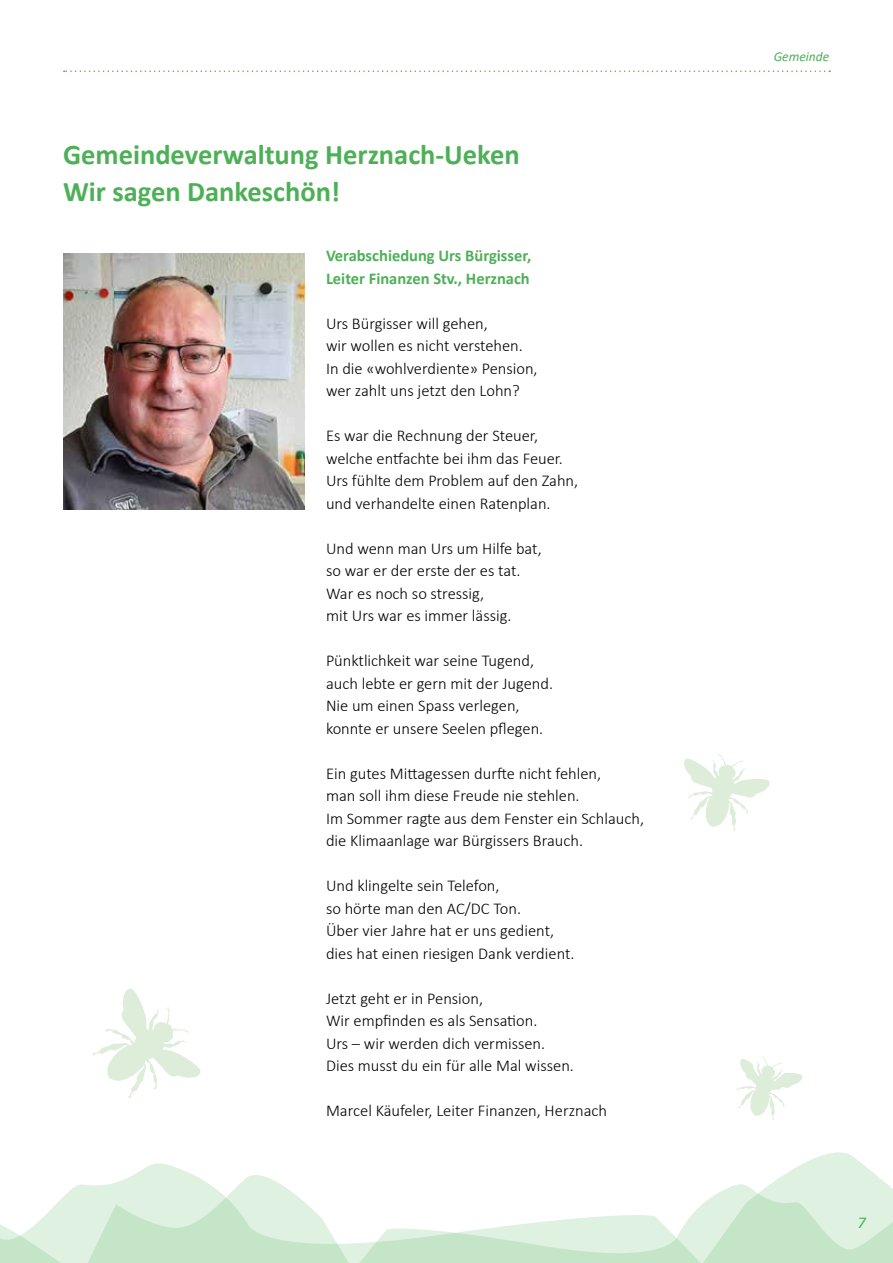
<style>
.page{position:relative;width:893px;height:1263px;background:#fff}
.page>*{position:absolute;margin:0;border:0;box-sizing:border-box;transform-origin:0 0}
.t1{font:700 28.5px/37.5px "Calibri";color:#4db057}
.t2{font:300 16.5px/22.5px "Calibri";color:#000}
.t3{font:700 16.5px/22.5px "Calibri";color:#4db057}
.t4{font:italic 16.5px "Calibri";color:#4db057}
.t5{font:italic 13.5px "Calibri";color:#4db057}
</style>
<div class="page">
<svg style="left:64px;top:70px;width:766px;height:2px"></svg>
<svg style="left:93px;top:988px;width:108px;height:110px"></svg>
<svg style="left:684px;top:754px;width:86px;height:77px"></svg>
<svg style="left:737px;top:1056px;width:66px;height:64px"></svg>
<svg style="left:137px;top:1152px;width:736px;height:21px"></svg>
<svg style="left:0;top:1195px;width:66px;height:68px"></svg>
<svg style="left:66px;top:1173px;width:827px;height:90px"></svg>
<img style="left:64px;top:254px;width:241px;height:256px">
<h1 class="t1" style="left:63px;top:135px;width:458px">Gemeindeverwaltung Herznach-Ueken<br>Wir sagen Dankeschön!</h1>
<p class="t3" style="left:326px;top:244px;width:207px">Verabschiedung Urs Bürgisser,<br>Leiter Finanzen Stv., Herznach</p>
<p class="t2" style="left:326px;top:312px;width:213px">Urs Bürgisser will gehen,<br>wir wollen es nicht verstehen.<br>In die «wohlverdiente» Pension, wer zahlt uns jetzt den Lohn?</p>
<p class="t2" style="left:326px;top:424px;width:254px">Es war die Rechnung der Steuer, welche entfachte bei ihm das Feuer.<br>Urs fühlte dem Problem auf den Zahn, und verhandelte einen Ratenplan.</p>
<p class="t2" style="left:326px;top:537px;width:217px">Und wenn man Urs um Hilfe bat, so war er der erste der es tat.<br>War es noch so stressig,<br>mit Urs war es immer lässig.</p>
<p class="t2" style="left:326px;top:649px;width:229px">Pünktlichkeit war seine Tugend, auch lebte er gern mit der Jugend.<br>Nie um einen Spass verlegen, konnte er unsere Seelen pflegen.</p>
<p class="t2" style="left:326px;top:762px;width:320px">Ein gutes Mittagessen durfte nicht fehlen,<br>man soll ihm diese Freude nie stehlen.<br>Im Sommer ragte aus dem Fenster ein Schlauch, die Klimaanlage war Bürgissers Brauch.</p>
<p class="t2" style="left:326px;top:874px;width:250px">Und klingelte sein Telefon,<br>so hörte man den AC/DC Ton.<br>Über vier Jahre hat er uns gedient, dies hat einen riesigen Dank verdient.</p>
<p class="t2" style="left:326px;top:987px;width:249px">Jetzt geht er in Pension,<br>Wir empfinden es als Sensation.<br>Urs – wir werden dich vermissen.<br>Dies musst du ein für alle Mal wissen.</p>
<p class="t2" style="left:326px;top:1099px;width:283px">Marcel Käufeler, Leiter Finanzen, Herznach</p>
<p class="t5" style="left:774px;top:47px;width:57px">Gemeinde</p>
<p class="t4" style="left:857px;top:1210px;width:10px">7</p>
</div>
